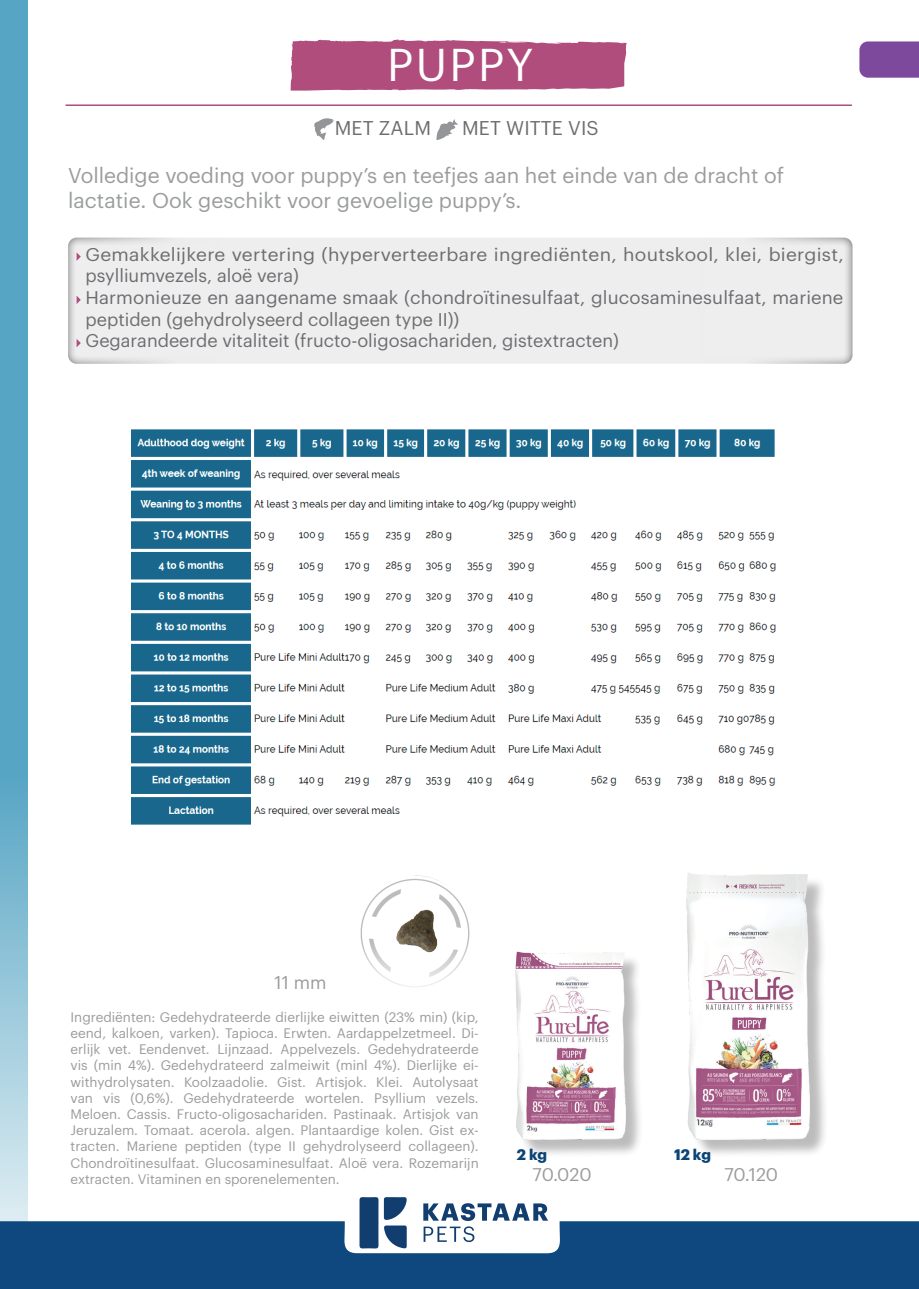
<style>
.page{position:relative;width:919px;height:1289px;background:#fff}
.page>*{position:absolute;margin:0;border:0;box-sizing:border-box;transform-origin:0 0}
.t1{font:45px "Graphik";letter-spacing:.055em;color:#fff}
.t2{font:21px/25.2px "Graphik";color:#9a9c9d}
.t3{font:19.5px "Graphik";letter-spacing:.005em;color:#6c6d70}
.t4{font:18px/21.6px "Graphik";letter-spacing:.005em;color:#6c6d70;scale:1.06 1}
.t5{font:18px "Graphik";color:#9a9c9d}
.t6{font:700 15px "Graphik";color:#0b4575}
.t7{font:13.5px/16.2px "Graphik";color:#9a9c9d;text-align:justify}
</style>
<div class="page">
<svg style="left:0;top:0;width:28px;height:1221px;background:#6eb2cc"></svg>
<hr style="left:66px;top:104px;width:785px;height:2px;background:#b04d7e">
<div style="left:67px;top:236px;width:158px;height:128px;background:#231f20;opacity:.75"></div>
<div style="left:68px;top:238px;width:784px;height:126px;background:#eeeeef;border-radius:9px"></div>
<svg style="left:77px;top:253px;width:4px;height:8px"></svg>
<svg style="left:77px;top:296px;width:4px;height:8px"></svg>
<svg style="left:77px;top:339px;width:4px;height:8px"></svg>
<img style="left:360px;top:875px;width:110px;height:112px">
<img style="left:131px;top:429px;width:645px;height:396px">
<svg style="left:436px;top:119px;width:22px;height:21px"></svg>
<svg style="left:290px;top:39px;width:336px;height:52px;background:#b65c88"></svg>
<svg style="left:314px;top:118px;width:20px;height:22px"></svg>
<img style="left:393px;top:907px;width:50px;height:47px">
<div style="left:518px;top:876px;width:310px;height:282px;background:#231f20;opacity:.3"></div>
<img style="left:686px;top:872px;width:123px;height:267px">
<img style="left:515px;top:951px;width:110px;height:188px">
<div style="left:0;top:1221px;width:918px;height:67px;background:#0f487e"></div>
<svg style="left:344px;top:1197px;width:216px;height:56px"></svg>
<svg style="left:859px;top:41px;width:59px;height:37px;background:#8250a0"></svg>
<h1 class="t1" style="left:387px;top:31px;width:148px">PUPPY</h1>
<h3 class="t3" style="left:335px;top:113px;width:98px">MET ZALM</h3>
<h3 class="t3" style="left:462px;top:113px;width:138px">MET WITTE VIS</h3>
<h2 class="t2" style="left:68px;top:161px;width:717px">Volledige voeding voor puppy’s en teefjes aan het einde van de dracht of lactatie. Ook geschikt voor gevoelige puppy’s.</h2>
<p class="t4" style="left:86px;top:242px;width:716px">Gemakkelijkere vertering (hyperverteerbare ingrediënten, houtskool, klei, biergist, psylliumvezels, aloë vera)<br>Harmonieuze en aangename smaak (chondroïtinesulfaat, glucosaminesulfaat, mariene peptiden (gehydrolyseerd collageen type II))<br>Gegarandeerde vitaliteit (fructo-oligosachariden, gistextracten)</p>
<h3 class="t5" style="left:274px;top:968px;width:53px">11 mm</h3>
<p class="t7" style="left:71px;top:1007px;width:409px">Ingrediënten: Gedehydrateerde dierlijke eiwitten (23% min) (kip, eend, kalkoen, varken). Tapioca. Erwten. Aardappelzetmeel. Di&shy;erlijk vet. Eendenvet. Lijnzaad. Appelvezels. Gedehydrateerde vis (min 4%). Gedehydrateerd zalmeiwit (minl 4%). Dierlijke ei&shy;withydrolysaten. Koolzaadolie. Gist. Artisjok. Klei. Autolysaat van vis (0,6%). Gedehydrateerde wortelen. Psyllium vezels.<br>Meloen. Cassis. Fructo-oligosachariden. Pastinaak. Artisjok van Jeruzalem. Tomaat. acerola. algen. Plantaardige kolen. Gist ex&shy;tracten. Mariene peptiden (type II gehydrolyseerd collageen).<br>Chondroïtinesulfaat. Glucosaminesulfaat. Aloë vera. Rozemarijn extracten. Vitaminen en sporenelementen.</p>
<p class="t6" style="left:517px;top:1142px;width:32px">2 kg</p>
<h3 class="t5" style="left:532px;top:1160px;width:61px">70.020</h3>
<p class="t6" style="left:674px;top:1142px;width:39px">12 kg</p>
<h3 class="t5" style="left:724px;top:1160px;width:55px">70.120</h3>
</div>
